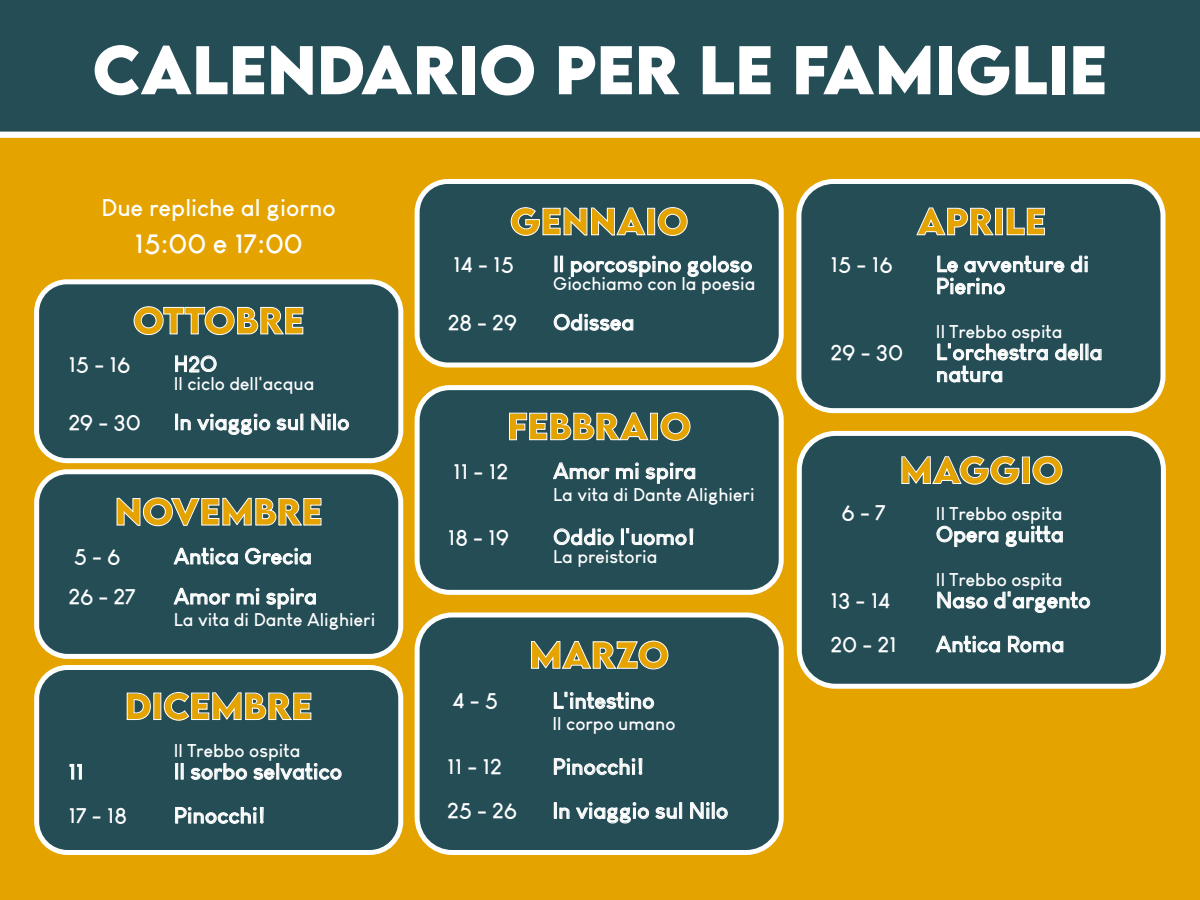
<style>
.page{position:relative;width:1200px;height:900px;background:#e5a300}
.page>*{position:absolute;margin:0;border:0;box-sizing:border-box;transform-origin:0 0}
.t1{font:700 61.12px "LEMONMILK";color:#fff}
.t2{font:700 33.62px "LEMONMILK";color:#e5a300}
.t3{font:700 27.5px "Louis George Cafe";color:#fff}
.t4{font:700 23.75px "Louis George Cafe";color:#fff}
.t5{font:700 22px/22px "Louis George Cafe";color:#fff}
.t6{font:700 18.12px "Louis George Cafe";color:#fff}
</style>
<div class="page">
<div style="left:0;top:0;width:1200px;height:137px;background:#244d56"></div>
<div style="left:0;top:132px;width:1200px;height:6px;background:#fff"></div>
<div style="left:37px;top:282px;width:364px;height:179px;background:#244d56;border-radius:30px"></div>
<div style="left:34px;top:279px;width:369px;height:184px;border:5px solid #fff;border-radius:30px"></div>
<svg style="left:175px;top:355px;width:42px;height:17px"></svg>
<svg style="left:175px;top:413px;width:16px;height:17px"></svg>
<svg style="left:197px;top:413px;width:73px;height:22px"></svg>
<svg style="left:276px;top:413px;width:28px;height:18px"></svg>
<svg style="left:311px;top:413px;width:38px;height:18px"></svg>
<svg style="left:133px;top:306px;width:171px;height:30px"></svg>
<div style="left:37px;top:472px;width:364px;height:184px;background:#244d56;border-radius:31px"></div>
<div style="left:34px;top:469px;width:369px;height:190px;border:5px solid #fff;border-radius:31px"></div>
<svg style="left:173px;top:547px;width:65px;height:18px"></svg>
<svg style="left:245px;top:548px;width:66px;height:17px"></svg>
<svg style="left:173px;top:588px;width:57px;height:17px"></svg>
<svg style="left:236px;top:588px;width:24px;height:17px"></svg>
<svg style="left:266px;top:588px;width:50px;height:21px"></svg>
<svg style="left:116px;top:497px;width:206px;height:30px"></svg>
<div style="left:37px;top:668px;width:364px;height:185px;background:#244d56;border-radius:31px"></div>
<div style="left:34px;top:665px;width:369px;height:190px;border:5px solid #fff;border-radius:31px"></div>
<svg style="left:69px;top:764px;width:13px;height:16px"></svg>
<svg style="left:175px;top:763px;width:9px;height:17px"></svg>
<svg style="left:190px;top:763px;width:57px;height:17px"></svg>
<svg style="left:253px;top:763px;width:89px;height:17px"></svg>
<svg style="left:175px;top:807px;width:89px;height:48px"></svg>
<svg style="left:126px;top:692px;width:25px;height:28px"></svg>
<svg style="left:163px;top:692px;width:149px;height:29px"></svg>
<div style="left:417px;top:181px;width:364px;height:184px;background:#244d56;border-radius:31px"></div>
<div style="left:415px;top:179px;width:369px;height:189px;border:5px solid #fff;border-radius:31px"></div>
<svg style="left:554px;top:255px;width:9px;height:17px"></svg>
<svg style="left:571px;top:255px;width:110px;height:22px"></svg>
<svg style="left:687px;top:255px;width:65px;height:22px"></svg>
<svg style="left:554px;top:313px;width:80px;height:18px"></svg>
<svg style="left:510px;top:207px;width:136px;height:29px"></svg>
<div style="left:647px;top:208px;width:8px;height:27px;border:1px solid #fff"></div>
<svg style="left:657px;top:207px;width:31px;height:29px"></svg>
<div style="left:417px;top:388px;width:364px;height:204px;background:#244d56;border-radius:33px"></div>
<div style="left:415px;top:385px;width:369px;height:210px;border:5px solid #fff;border-radius:33px"></div>
<svg style="left:553px;top:462px;width:57px;height:17px"></svg>
<svg style="left:616px;top:462px;width:23px;height:17px"></svg>
<svg style="left:645px;top:462px;width:50px;height:22px"></svg>
<svg style="left:554px;top:528px;width:60px;height:17px"></svg>
<svg style="left:621px;top:528px;width:72px;height:62px"></svg>
<svg style="left:509px;top:412px;width:140px;height:29px"></svg>
<div style="left:650px;top:413px;width:8px;height:27px;border:1px solid #fff"></div>
<svg style="left:660px;top:412px;width:31px;height:29px"></svg>
<div style="left:417px;top:615px;width:364px;height:238px;background:#244d56;border-radius:35px"></div>
<div style="left:415px;top:613px;width:369px;height:242px;border:5px solid #fff;border-radius:35px"></div>
<svg style="left:553px;top:692px;width:101px;height:17px"></svg>
<svg style="left:553px;top:758px;width:96px;height:66px"></svg>
<svg style="left:655px;top:802px;width:27px;height:17px"></svg>
<svg style="left:690px;top:802px;width:38px;height:17px"></svg>
<svg style="left:531px;top:640px;width:138px;height:30px"></svg>
<div style="left:799px;top:181px;width:364px;height:230px;background:#244d56;border-radius:34px"></div>
<div style="left:796px;top:179px;width:370px;height:234px;border:5px solid #fff;border-radius:34px"></div>
<svg style="left:1071px;top:255px;width:17px;height:18px"></svg>
<svg style="left:937px;top:255px;width:128px;height:40px"></svg>
<svg style="left:1055px;top:343px;width:47px;height:18px"></svg>
<svg style="left:937px;top:343px;width:111px;height:40px"></svg>
<svg style="left:916px;top:207px;width:78px;height:29px"></svg>
<div style="left:995px;top:208px;width:8px;height:27px;border:1px solid #fff"></div>
<svg style="left:1006px;top:207px;width:39px;height:29px"></svg>
<div style="left:799px;top:433px;width:364px;height:253px;background:#244d56;border-radius:36px"></div>
<div style="left:797px;top:431px;width:369px;height:258px;border:5px solid #fff;border-radius:36px"></div>
<svg style="left:936px;top:526px;width:63px;height:21px"></svg>
<svg style="left:1005px;top:526px;width:58px;height:21px"></svg>
<svg style="left:937px;top:591px;width:51px;height:18px"></svg>
<svg style="left:994px;top:591px;width:96px;height:22px"></svg>
<svg style="left:936px;top:635px;width:64px;height:18px"></svg>
<svg style="left:1008px;top:636px;width:56px;height:17px"></svg>
<svg style="left:901px;top:455px;width:119px;height:30px"></svg>
<div style="left:1022px;top:457px;width:8px;height:27px;border:1px solid #fff"></div>
<svg style="left:1032px;top:455px;width:31px;height:30px"></svg>
<h1 class="t1" style="left:93px;top:28px;width:1016px">CALENDARIO PER LE FAMIGLIE</h1>
<p class="t4" style="left:102px;top:192px;width:236px">Due repliche al giorno</p>
<p class="t3" style="left:134px;top:226px;width:170px">15:00 e 17:00</p>
<h2 class="t2" style="left:133px;top:298px;width:173px">OTTOBRE</h2>
<p class="t5" style="left:68px;top:352px;width:64px">15 - 16</p>
<p class="t5" style="left:174px;top:352px;width:45px">H2O</p>
<p class="t6" style="left:174px;top:372px;width:142px">Il ciclo dell'acqua</p>
<p class="t5" style="left:68px;top:411px;width:74px">29 - 30</p>
<p class="t5" style="left:174px;top:411px;width:177px">In viaggio sul Nilo</p>
<h2 class="t2" style="left:115px;top:489px;width:209px">NOVEMBRE</h2>
<p class="t5" style="left:74px;top:545px;width:48px">5 - 6</p>
<p class="t5" style="left:174px;top:545px;width:140px">Antica Grecia</p>
<p class="t5" style="left:68px;top:585px;width:69px">26 - 27</p>
<p class="t5" style="left:174px;top:585px;width:145px">Amor mi spira</p>
<p class="t6" style="left:174px;top:608px;width:203px">La vita di Dante Alighieri</p>
<h2 class="t2" style="left:125px;top:683px;width:189px">DICEMBRE</h2>
<p class="t6" style="left:174px;top:739px;width:128px">Il Trebbo ospita</p>
<p class="t5" style="left:68px;top:760px;width:17px">11</p>
<p class="t5" style="left:174px;top:760px;width:170px">Il sorbo selvatico</p>
<p class="t5" style="left:68px;top:804px;width:60px">17 - 18</p>
<p class="t5" style="left:174px;top:804px;width:93px">Pinocchi!</p>
<h2 class="t2" style="left:510px;top:199px;width:180px">GENNAIO</h2>
<p class="t5" style="left:453px;top:253px;width:62px">14 - 15</p>
<p class="t5" style="left:553px;top:253px;width:201px">Il porcospino goloso</p>
<p class="t6" style="left:553px;top:272px;width:204px">Giochiamo con la poesia</p>
<p class="t5" style="left:448px;top:311px;width:71px">28 - 29</p>
<p class="t5" style="left:553px;top:311px;width:83px">Odissea</p>
<h2 class="t2" style="left:507px;top:404px;width:185px">FEBBRAIO</h2>
<p class="t5" style="left:453px;top:459px;width:56px">11 - 12</p>
<p class="t5" style="left:553px;top:459px;width:145px">Amor mi spira</p>
<p class="t6" style="left:553px;top:483px;width:203px">La vita di Dante Alighieri</p>
<p class="t5" style="left:448px;top:525px;width:63px">18 - 19</p>
<p class="t5" style="left:553px;top:525px;width:143px">Oddio l'uomo!</p>
<p class="t6" style="left:553px;top:545px;width:106px">La preistoria</p>
<h2 class="t2" style="left:529px;top:632px;width:141px">MARZO</h2>
<p class="t5" style="left:453px;top:689px;width:47px">4 - 5</p>
<p class="t5" style="left:553px;top:689px;width:104px">L'intestino</p>
<p class="t6" style="left:553px;top:712px;width:125px">Il corpo umano</p>
<p class="t5" style="left:447px;top:755px;width:56px">11 - 12</p>
<p class="t5" style="left:553px;top:755px;width:93px">Pinocchi!</p>
<p class="t5" style="left:447px;top:799px;width:72px">25 - 26</p>
<p class="t5" style="left:553px;top:799px;width:177px">In viaggio sul Nilo</p>
<h2 class="t2" style="left:917px;top:199px;width:131px">APRILE</h2>
<p class="t5" style="left:831px;top:253px;width:64px">15 - 16</p>
<p class="t5" style="left:936px;top:253px;width:154px">Le avventure di<br>Pierino</p>
<p class="t6" style="left:936px;top:320px;width:128px">Il Trebbo ospita</p>
<p class="t5" style="left:831px;top:341px;width:74px">29 - 30</p>
<p class="t5" style="left:936px;top:341px;width:168px">L'orchestra della natura</p>
<h2 class="t2" style="left:900px;top:447px;width:165px">MAGGIO</h2>
<p class="t5" style="left:842px;top:501px;width:46px">6 - 7</p>
<p class="t6" style="left:936px;top:502px;width:128px">Il Trebbo ospita</p>
<p class="t5" style="left:936px;top:523px;width:130px">Opera guitta</p>
<p class="t6" style="left:936px;top:568px;width:128px">Il Trebbo ospita</p>
<p class="t5" style="left:831px;top:589px;width:61px">13 - 14</p>
<p class="t5" style="left:936px;top:589px;width:156px">Naso d'argento</p>
<p class="t5" style="left:831px;top:633px;width:68px">20 - 21</p>
<p class="t5" style="left:936px;top:633px;width:130px">Antica Roma</p>
</div>
